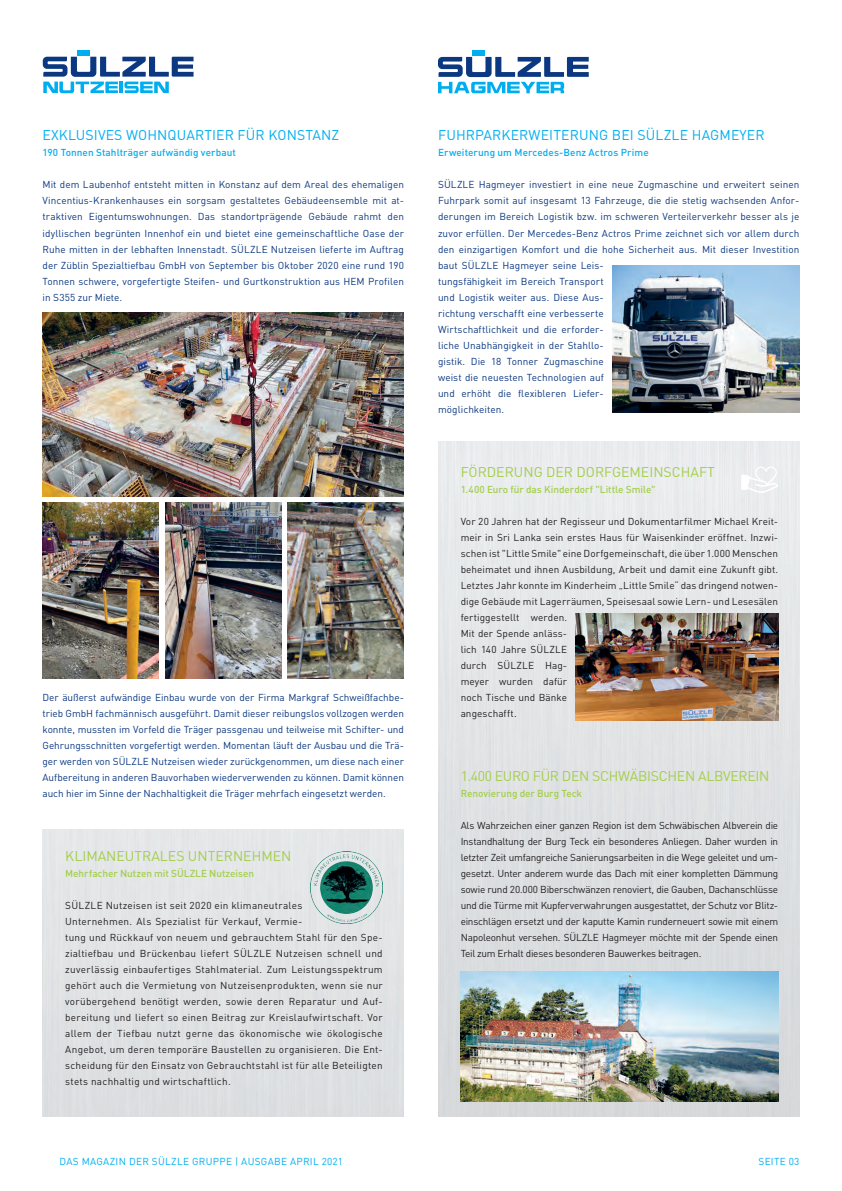
<style>
.page{position:relative;width:842px;height:1191px;background:#fff}
.page>*{position:absolute;margin:0;border:0;box-sizing:border-box;transform-origin:0 0}
.t1{font:14px "DINOT";letter-spacing:.01em;color:#00aeef}
.t2{font:14px "DINOT";color:#a4ce4c}
.t3{font:14px "DINOT";letter-spacing:-.02em;color:#a4ce4c}
.t4{font:10px/16px "DINOT";letter-spacing:.005em;color:#0b3881;text-align:justify}
.t5{font:10px/16px "DINOT";letter-spacing:.025em;color:#231f20;text-align:justify}
.t6{font:10px/16px "DINOT";letter-spacing:.005em;color:#231f20}
.t7{font:500 10px "DINOT";letter-spacing:-.005em;color:#a4ce4c}
.t8{font:500 10px "DINOT";letter-spacing:.005em;color:#00aeef}
.t9{font:10px "DINOT";letter-spacing:.03em;color:#00aeef}
</style>
<div class="page">
<img style="left:438px;top:442px;width:361px;height:674px">
<img style="left:576px;top:613px;width:202px;height:108px">
<img style="left:612px;top:265px;width:187px;height:147px">
<div style="left:472px;top:50px;width:13px;height:5px;background:#00aeef"></div>
<svg style="left:438px;top:57px;width:151px;height:36px"></svg>
<img style="left:461px;top:971px;width:317px;height:130px">
<svg style="left:741px;top:466px;width:37px;height:27px"></svg>
<div style="left:43px;top:830px;width:361px;height:286px;background:#e1e3e4"></div>
<img style="left:43px;top:313px;width:361px;height:183px">
<img style="left:165px;top:503px;width:116px;height:176px">
<img style="left:43px;top:503px;width:116px;height:176px">
<img style="left:288px;top:503px;width:116px;height:176px">
<img style="left:311px;top:851px;width:72px;height:72px">
<div style="left:77px;top:50px;width:13px;height:5px;background:#00aeef"></div>
<svg style="left:43px;top:57px;width:151px;height:36px"></svg>
<h1 class="t1" style="left:43px;top:127px;width:298px">EXKLUSIVES WOHNQUARTIER FÜR KONSTANZ</h1>
<p class="t8" style="left:43px;top:146px;width:195px">190 Tonnen Stahlträger aufwändig verbaut</p>
<p class="t4" style="left:43px;top:177px;width:363px">Mit dem Laubenhof entsteht mitten in Konstanz auf dem Areal des ehemaligen Vincentius-Krankenhauses ein sorgsam gestaltetes Gebäudeensemble mit at&shy;traktiven Eigentumswohnungen. Das standortprägende Gebäude rahmt den idyllischen begrünten Innenhof ein und bietet eine gemeinschaftliche Oase der Ruhe mitten in der lebhaften Innenstadt. SÜLZLE Nutzeisen lieferte im Auftrag der Züblin Spezialtiefbau GmbH von September bis Oktober 2020 eine rund 190<br>Tonnen schwere, vorgefertigte Steifen- und Gurtkonstruktion aus HEM Profilen in S355 zur Miete.</p>
<p class="t4" style="left:43px;top:689px;width:363px">Der äußerst aufwändige Einbau wurde von der Firma Markgraf Schweißfachbe&shy;trieb GmbH fachmännisch ausgeführt. Damit dieser reibungslos vollzogen werden konnte, mussten im Vorfeld die Träger passgenau und teilweise mit Schifter- und Gehrungsschnitten vorgefertigt werden. Momentan läuft der Ausbau und die Trä&shy;ger werden von SÜLZLE Nutzeisen wieder zurückgenommen, um diese nach einer Aufbereitung in anderen Bauvorhaben wiederverwenden zu können. Damit können auch hier im Sinne der Nachhaltigkeit die Träger mehrfach eingesetzt werden.</p>
<h1 class="t2" style="left:65px;top:847px;width:228px">KLIMANEUTRALES UNTERNEHMEN</h1>
<p class="t7" style="left:65px;top:866px;width:191px">Mehrfacher Nutzen mit SÜLZLE Nutzeisen</p>
<p class="t5" style="left:65px;top:897px;width:319px;text-align:left">SÜLZLE Nutzeisen ist seit 2020 ein klimaneutrales<br>Unternehmen. Als Spezialist für Verkauf, Vermie-<br>tung und Rückkauf von neuem und gebrauchtem Stahl für den Spe&shy;zialtiefbau und Brückenbau liefert SÜLZLE Nutzeisen schnell und zuverlässig einbaufertiges Stahlmaterial. Zum Leistungsspektrum gehört auch die Vermietung von Nutzeisenprodukten, wenn sie nur vorübergehend benötigt werden, sowie deren Reparatur und Auf&shy;bereitung und liefert so einen Beitrag zur Kreislaufwirtschaft. Vor allem der Tiefbau nutzt gerne das ökonomische wie ökologische Angebot, um deren temporäre Baustellen zu organisieren. Die Ent&shy;scheidung für den Einsatz von Gebrauchtstahl ist für alle Beteiligten stets nachhaltig und wirtschaftlich.</p>
<h1 class="t1" style="left:438px;top:127px;width:328px">FUHRPARKERWEITERUNG BEI SÜLZLE HAGMEYER</h1>
<p class="t8" style="left:438px;top:146px;width:212px">Erweiterung um Mercedes-Benz Actros Prime</p>
<p class="t4" style="left:438px;top:177px;width:363px;text-align:left">SÜLZLE Hagmeyer investiert in eine neue Zugmaschine und erweitert seinen Fuhrpark somit auf insgesamt 13 Fahrzeuge, die die stetig wachsenden Anfor&shy;derungen im Bereich Logistik bzw. im schweren Verteilerverkehr besser als je zuvor erfüllen. Der Mercedes-Benz Actros Prime zeichnet sich vor allem durch den einzigartigen Komfort und die hohe Sicherheit aus. Mit dieser Investition baut SÜLZLE Hagmeyer seine Leis-<br>tungsfähigkeit im Bereich Transport<br>und Logistik weiter aus. Diese Aus-<br>richtung verschafft eine verbesserte<br>Wirtschaftlichkeit und die erforder-<br>liche Unabhängigkeit in der Stahllo-<br>gistik. Die 18 Tonner Zugmaschine<br>weist die neuesten Technologien auf<br>und erhöht die flexibleren Liefer-<br>möglichkeiten.</p>
<h1 class="t2" style="left:461px;top:463px;width:256px">FÖRDERUNG DER DORFGEMEINSCHAFT</h1>
<p class="t7" style="left:461px;top:482px;width:196px">1.400 Euro für das Kinderdorf "Little Smile"</p>
<p class="t6" style="left:461px;top:513px;width:319px">Vor 20 Jahren hat der Regisseur und Dokumentarfilmer Michael Kreit&shy;meir in Sri Lanka sein erstes Haus für Waisenkinder eröffnet. Inzwi&shy;schen ist "Little Smile" eine Dorfgemeinschaft, die über 1.000 Menschen beheimatet und ihnen Ausbildung, Arbeit und damit eine Zukunft gibt.<br>Letztes Jahr konnte im Kinderheim „Little Smile“ das dringend notwen&shy;dige Gebäude mit Lagerräumen, Speisesaal sowie Lern- und Lesesälen fertiggestellt werden.<br>Mit der Spende anläss-<br>lich 140 Jahre SÜLZLE<br>durch SÜLZLE Hag-<br>meyer wurden dafür<br>noch Tische und Bänke<br>angeschafft.</p>
<h1 class="t3" style="left:461px;top:767px;width:310px">1.400 EURO FÜR DEN SCHWÄBISCHEN ALBVEREIN</h1>
<p class="t7" style="left:461px;top:786px;width:123px">Renovierung der Burg Teck</p>
<p class="t5" style="left:461px;top:817px;width:319px">Als Wahrzeichen einer ganzen Region ist dem Schwäbischen Albverein die Instandhaltung der Burg Teck ein besonderes Anliegen. Daher wurden in letzter Zeit umfangreiche Sanierungsarbeiten in die Wege geleitet und um&shy;gesetzt. Unter anderem wurde das Dach mit einer kompletten Dämmung sowie rund 20.000 Biberschwänzen renoviert, die Gauben, Dachanschlüsse und die Türme mit Kupferverwahrungen ausgestattet, der Schutz vor Blitz&shy;einschlägen ersetzt und der kaputte Kamin runderneuert sowie mit einem Napoleonhut versehen. SÜLZLE Hagmeyer möchte mit der Spende einen Teil zum Erhalt dieses besonderen Bauwerkes beitragen.</p>
<p class="t9" style="left:60px;top:1155px;width:285px">DAS MAGAZIN DER SÜLZLE GRUPPE | AUSGABE APRIL 2021</p>
<p class="t9" style="left:758px;top:1155px;width:42px">SEITE 03</p>
</div>
